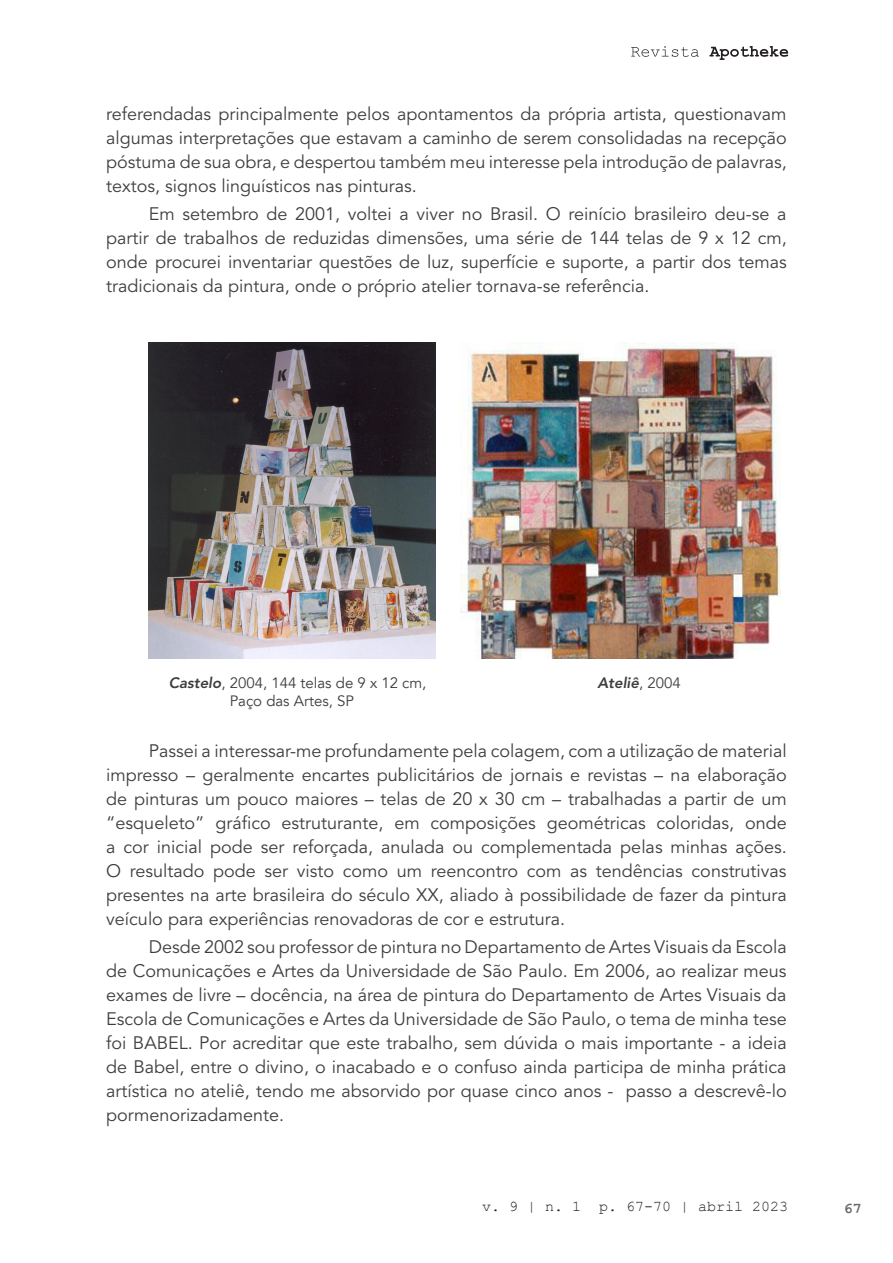
<style>
.page{position:relative;width:893px;height:1263px;background:#fff}
.page>*{position:absolute;margin:0;border:0;box-sizing:border-box;transform-origin:0 0}
.Corpo_Texto{font:18px/24px "Avenir LT Std";color:#3e3e3f;text-align:justify}
.Legenda_Foto{font:15px "Avenir LT";color:#3e3e3f}
.t1{font:15px "Courier New";color:#231f20}
.Legenda_Foto-2{font:italic 800 15px "Avenir LT Std";color:#3e3e3f}
.t2{font:700 15px "Courier New";color:#6b6b6e}
.s1{font-family:"Avenir LT Std";font-weight:800;font-style:italic}
.s2{font-family:"Avenir LT";font-weight:400;font-style:normal}
</style>
<div class="page">
<svg style="left:631px;top:46px;width:68px;height:11px"></svg>
<svg style="left:709px;top:46px;width:79px;height:14px"></svg>
<img style="left:148px;top:343px;width:287px;height:315px">
<img style="left:461px;top:343px;width:319px;height:315px">
<p class="Corpo_Texto" style="left:106px;top:102px;width:682px">referendadas principalmente pelos apontamentos da própria artista, questionavam algumas interpretações que estavam a caminho de serem consolidadas na recepção póstuma de sua obra, e despertou também meu interesse pela introdução de palavras, textos, signos linguísticos nas pinturas.</p>
<p class="Corpo_Texto" style="left:106px;top:202px;width:682px;text-indent:43px">Em setembro de 2001, voltei a viver no Brasil. O reinício brasileiro deu-se a partir de trabalhos de reduzidas dimensões, uma série de 144 telas de 9 x 12 cm, onde procurei inventariar questões de luz, superfície e suporte, a partir dos temas tradicionais da pintura, onde o próprio atelier tornava-se referência.</p>
<p class="Legenda_Foto" style="left:169px;top:674px;width:259px"><span class="s1">Castelo</span>, 2004, 144 telas de 9 x 12 cm,</p>
<p class="Legenda_Foto-2" style="left:597px;top:674px;width:85px">Ateliê<span class="s2">, 2004</span></p>
<p class="Legenda_Foto" style="left:230px;top:692px;width:126px">Paço das Artes, SP</p>
<p class="Corpo_Texto" style="left:106px;top:739px;width:682px;text-indent:43px">Passei a interessar-me profundamente pela colagem, com a utilização de material impresso – geralmente encartes publicitários de jornais e revistas – na elaboração de pinturas um pouco maiores – telas de 20 x 30 cm – trabalhadas a partir de um “esqueleto” gráfico estruturante, em composições geométricas coloridas, onde a cor inicial pode ser reforçada, anulada ou complementada pelas minhas ações.<br>O resultado pode ser visto como um reencontro com as tendências construtivas presentes na arte brasileira do século XX, aliado à possibilidade de fazer da pintura veículo para experiências renovadoras de cor e estrutura.</p>
<p class="Corpo_Texto" style="left:106px;top:936px;width:682px;text-indent:43px">Desde 2002 sou professor de pintura no Departamento de Artes Visuais da Escola de Comunicações e Artes da Universidade de São Paulo. Em 2006, ao realizar meus exames de livre – docência, na área de pintura do Departamento de Artes Visuais da Escola de Comunicações e Artes da Universidade de São Paulo, o tema de minha tese foi BABEL. Por acreditar que este trabalho, sem dúvida o mais importante - a ideia de Babel, entre o divino, o inacabado e o confuso ainda participa de minha prática artística no ateliê, tendo me absorvido por quase cinco anos - passo a descrevê-lo pormenorizadamente.</p>
<p class="t1" style="left:482px;top:1197px;width:308px">v. 9 | n. 1 p. 67-70 | abril 2023</p>
<p class="t2" style="left:844px;top:1199px;width:19px">67</p>
</div>
